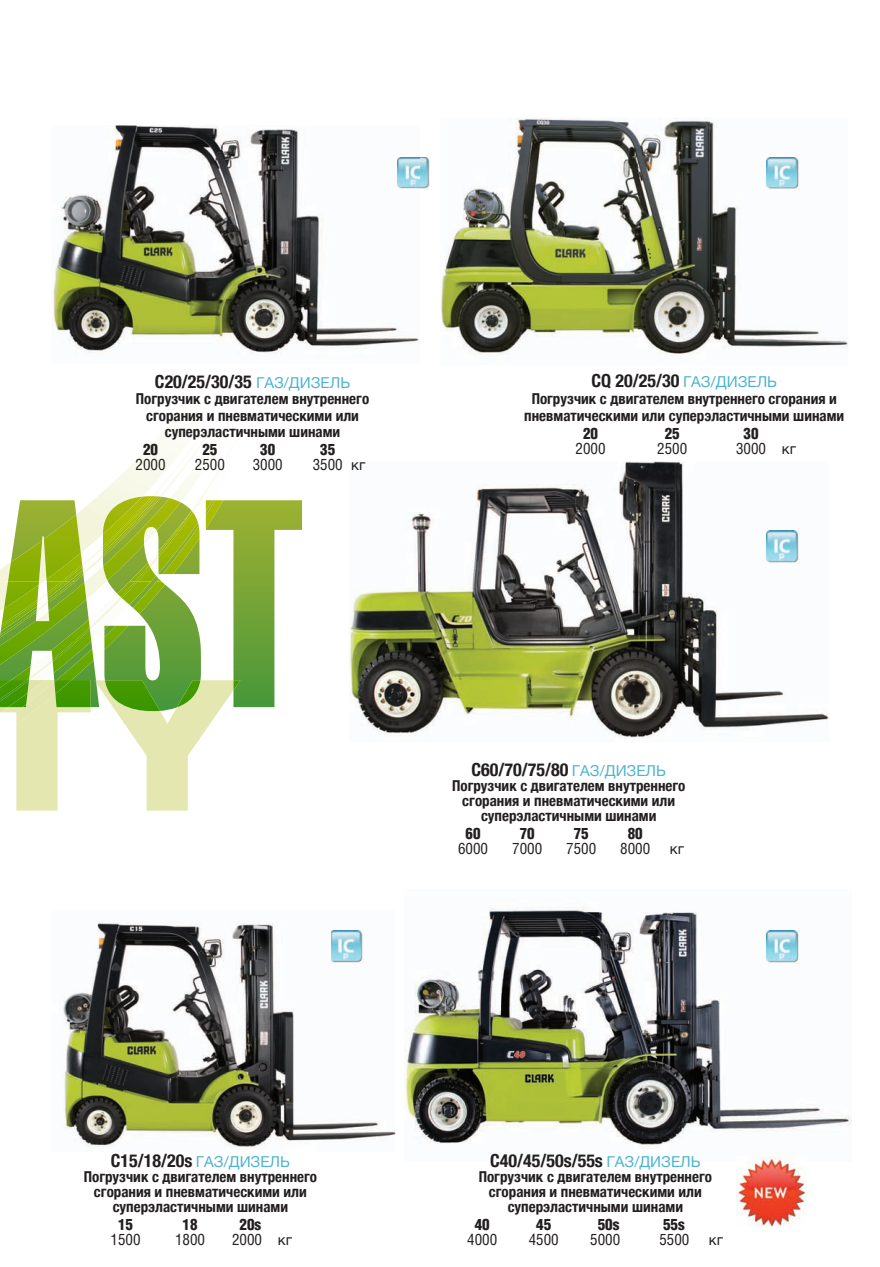
<style>
.page{position:relative;width:880px;height:1267px;background:#fff}
.page>*{position:absolute;margin:0;border:0;box-sizing:border-box;transform-origin:0 0}
.t1{font:700 condensed 18px "Helvetica Neue";color:#231f20}
.t2{font:700 condensed 15px/15px "Helvetica Neue";color:#231f20;text-align:center}
.t3{font:condensed 15px "Helvetica";color:#231f20}
.t4{font:900 condensed 15px "Helvetica";color:#231f20}
.t5{font:15px "Helvetica Neue";color:#231f20}
.s1{font-weight:400;font-stretch:normal;font-size:15px;color:#4db3cf}
.s2{font-family:"Helvetica Neue";font-stretch:normal}
</style>
<div class="page">
<svg style="left:277px;top:500px;width:25px;height:30px"></svg>
<svg style="left:0;top:433px;width:277px;height:377px"></svg>
<img style="left:94px;top:680px;width:146px;height:31px">
<img style="left:405px;top:906px;width:446px;height:243px">
<img style="left:349px;top:461px;width:479px;height:277px">
<img style="left:441px;top:118px;width:407px;height:237px">
<img style="left:53px;top:125px;width:367px;height:230px">
<img style="left:63px;top:921px;width:332px;height:226px">
<img style="left:766px;top:157px;width:32px;height:32px">
<img style="left:397px;top:157px;width:32px;height:32px">
<img style="left:766px;top:531px;width:32px;height:32px">
<img style="left:766px;top:930px;width:32px;height:33px">
<img style="left:331px;top:930px;width:32px;height:33px">
<img style="left:736px;top:1156px;width:70px;height:70px">
<p class="t1" style="left:155px;top:370px;width:197px">C20/25/30/35 <span class="s1">ГАЗ/ДИЗЕЛЬ</span></p>
<p class="t2" style="left:136px;top:390px;width:235px;line-height:16.5px">Погрузчик с двигателем внутреннего сгорания и пневматическими или суперэластичными шинами</p>
<p class="t4" style="left:143px;top:440px;width:16px">20</p>
<p class="t4" style="left:202px;top:440px;width:16px">25</p>
<p class="t4" style="left:260px;top:440px;width:16px">30</p>
<p class="t4" style="left:320px;top:440px;width:16px">35</p>
<p class="t3" style="left:136px;top:455px;width:31px">2000</p>
<p class="t3" style="left:195px;top:455px;width:31px">2500</p>
<p class="t3" style="left:253px;top:455px;width:31px">3000</p>
<p class="t3" style="left:313px;top:455px;width:54px">3500 <span class="s2">кг</span></p>
<p class="t1" style="left:591px;top:370px;width:187px">CQ 20/25/30 <span class="s1">ГАЗ/ДИЗЕЛЬ</span></p>
<p class="t2" style="left:524px;top:390px;width:321px;line-height:16.5px">Погрузчик с двигателем внутреннего сгорания и пневматическими или суперэластичными шинами</p>
<p class="t4" style="left:583px;top:423px;width:16px">20</p>
<p class="t4" style="left:664px;top:423px;width:16px">25</p>
<p class="t4" style="left:743px;top:423px;width:16px">30</p>
<p class="t3" style="left:575px;top:438px;width:31px">2000</p>
<p class="t3" style="left:657px;top:438px;width:31px">2500</p>
<p class="t3" style="left:736px;top:438px;width:62px">3000 <span class="s2">кг</span></p>
<p class="t1" style="left:471px;top:758px;width:196px">C60/70/75/80 <span class="s1">ГАЗ/ДИЗЕЛЬ</span></p>
<p class="t2" style="left:452px;top:777px;width:235px">Погрузчик с двигателем внутреннего сгорания и пневматическими или суперэластичными шинами</p>
<p class="t4" style="left:465px;top:824px;width:16px">60</p>
<p class="t4" style="left:519px;top:824px;width:16px">70</p>
<p class="t4" style="left:573px;top:824px;width:16px">75</p>
<p class="t4" style="left:627px;top:824px;width:16px">80</p>
<p class="t3" style="left:458px;top:839px;width:31px">6000</p>
<p class="t3" style="left:512px;top:839px;width:31px">7000</p>
<p class="t3" style="left:566px;top:839px;width:31px">7500</p>
<p class="t3" style="left:620px;top:839px;width:31px">8000</p>
<p class="t5" style="left:669px;top:839px;width:16px">кг</p>
<p class="t1" style="left:111px;top:1149px;width:181px">C15/18/20s <span class="s1">ГАЗ/ДИЗЕЛЬ</span></p>
<p class="t2" style="left:84px;top:1168px;width:235px">Погрузчик с двигателем внутреннего сгорания и пневматическими или суперэластичными шинами</p>
<p class="t4" style="left:118px;top:1214px;width:16px">15</p>
<p class="t4" style="left:182px;top:1214px;width:16px">18</p>
<p class="t4" style="left:239px;top:1214px;width:23px">20s</p>
<p class="t3" style="left:110px;top:1229px;width:31px">1500</p>
<p class="t3" style="left:175px;top:1229px;width:31px">1800</p>
<p class="t3" style="left:232px;top:1229px;width:62px">2000 <span class="s2">кг</span></p>
<p class="t1" style="left:490px;top:1149px;width:212px">C40/45/50s/55s <span class="s1">ГАЗ/ДИЗЕЛЬ</span></p>
<p class="t2" style="left:478px;top:1168px;width:235px">Погрузчик с двигателем внутреннего сгорания и пневматическими или суперэластичными шинами</p>
<p class="t4" style="left:474px;top:1215px;width:16px">40</p>
<p class="t4" style="left:536px;top:1215px;width:16px">45</p>
<p class="t4" style="left:597px;top:1215px;width:23px">50s</p>
<p class="t4" style="left:663px;top:1215px;width:23px">55s</p>
<p class="t3" style="left:467px;top:1230px;width:31px">4000</p>
<p class="t3" style="left:528px;top:1230px;width:31px">4500</p>
<p class="t3" style="left:590px;top:1230px;width:31px">5000</p>
<p class="t3" style="left:659px;top:1230px;width:31px">5500</p>
<p class="t5" style="left:708px;top:1230px;width:16px">кг</p>
</div>
